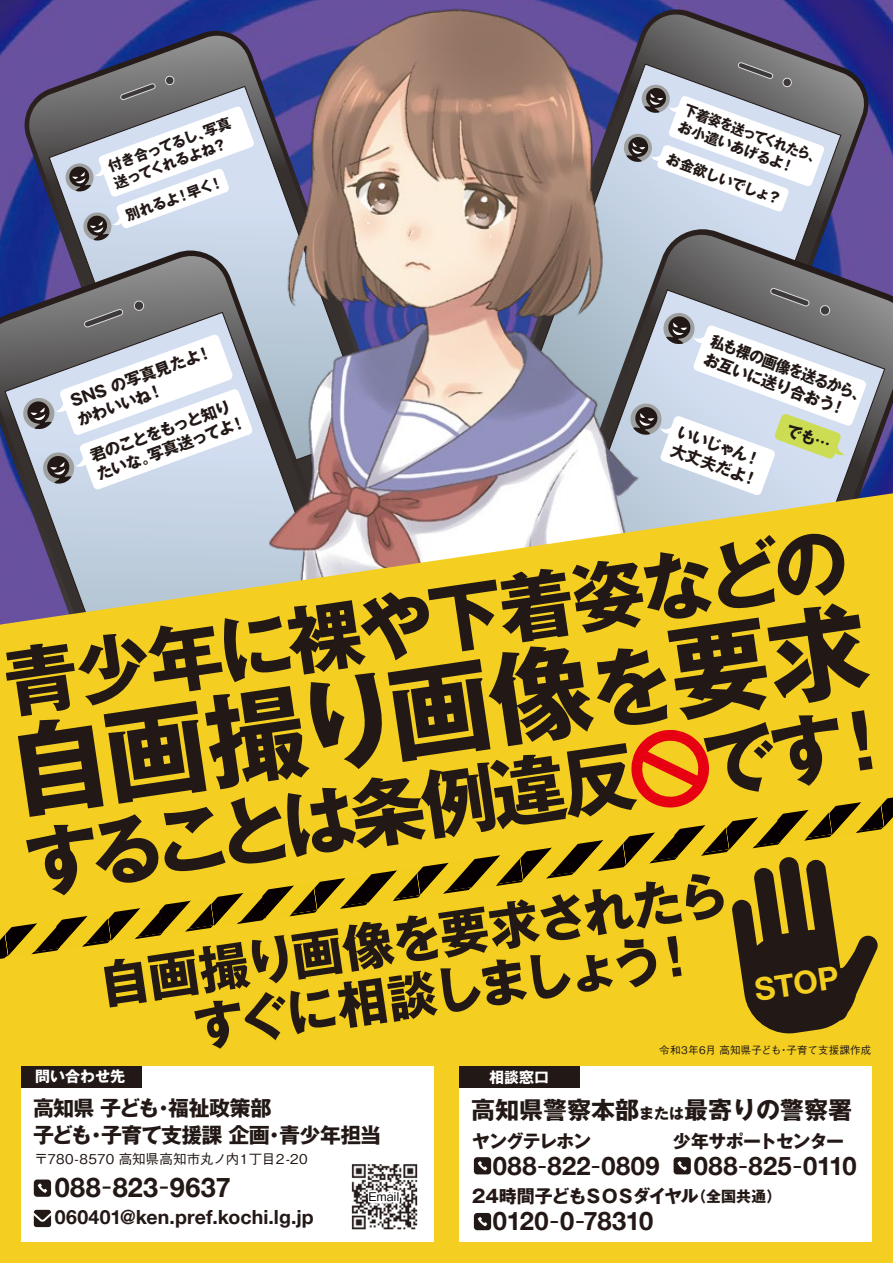
<style>
.page{position:relative;width:893px;height:1263px;background:#f4cf21}
.page>*{position:absolute;margin:0;border:0;box-sizing:border-box;transform-origin:0 0}
.t1{font:700 102px "Gothic MB101 Pro";color:#221815}
.t2{font:700 75px "Gothic MB101 Pro";color:#221815}
.t3{font:700 51px "Gothic MB101 Pro";color:#221815}
.t4{font:700 31.5px "Helvetica Neue";color:#f4cf21}
.t5{font:700 27px "Helvetica Neue";letter-spacing:.015em;color:#221815}
.t6{font:700 25.5px "Helvetica Neue";letter-spacing:.015em;color:#231815}
.t7{font:700 25.5px "Helvetica Neue";letter-spacing:-.015em;color:#231815}
.t8{font:700 24px "Gothic MB101 Pro";color:#221815}
.t9{font:700 21px/27px "Gothic MB101 Pro";letter-spacing:-.04em;color:#221815}
.t10{font:700 19.5px "Helvetica Neue";letter-spacing:.005em;color:#221815}
.t11{font:700 18px "Gothic MB101 Pro";letter-spacing:-.07em;color:#231815}
.t12{font:700 15.75px/19.6px "Gothic MB101 Pro";color:#221815}
.t13{font:700 15.75px/19.6px "Gothic MB101 Pro";color:#221815;scale:.94 1}
.t14{font:700 15px "Gothic MB101 Pro";color:#fff}
.t15{font:700 14.1px/17.7px "Gothic MB101 Pro";color:#221815}
.t16{font:700 14.1px/17.7px "Gothic MB101 Pro";color:#221815;scale:.94 1}
.t17{font:500 13.5px "Gothic BBB Pro";letter-spacing:.005em;color:#221815}
.t18{font:500 12px "Gothic BBB Pro";letter-spacing:.005em;color:#040000}
.t19{font:500 10.5px "Gothic BBB Pro";letter-spacing:.015em;color:#221815}
.s1{font-size:85.8px}
.s2{font-weight:400}
.s3{font-size:15px}
</style>
<div class="page">
<img style="left:0;top:0;width:893px;height:250px">
<svg style="left:659px;top:15px;width:209px;height:214px;background:#5a517d"></svg>
<svg style="left:659px;top:63px;width:182px;height:166px;background:#999ead"></svg>
<svg style="left:659px;top:62px;width:166px;height:150px;background:#c7cbd1"></svg>
<svg style="left:25px;top:36px;width:199px;height:214px;background:#534f83"></svg>
<svg style="left:48px;top:86px;width:176px;height:164px;background:#767b8e"></svg>
<svg style="left:64px;top:75px;width:160px;height:167px;background:#b9bcc2"></svg>
<div style="left:21px;top:1066px;width:413px;height:176px;background:#fff"></div>
<svg style="left:34px;top:1210px;width:17px;height:17px"></svg>
<svg style="left:34px;top:1179px;width:17px;height:18px"></svg>
<div style="left:21px;top:1066px;width:121px;height:21px;background:#221815"></div>
<div style="left:459px;top:1066px;width:413px;height:176px;background:#fff"></div>
<div style="left:459px;top:1066px;width:121px;height:21px;background:#221815"></div>
<svg style="left:474px;top:1157px;width:17px;height:17px"></svg>
<svg style="left:674px;top:1157px;width:17px;height:17px"></svg>
<svg style="left:474px;top:1213px;width:17px;height:17px"></svg>
<svg style="left:0;top:256px;width:224px;height:233px;background:#636582"></svg>
<svg style="left:133px;top:300px;width:11px;height:12px"></svg>
<svg style="left:83px;top:308px;width:40px;height:4px"></svg>
<svg style="left:4px;top:312px;width:220px;height:177px;background:#706f78"></svg>
<svg style="left:21px;top:334px;width:203px;height:155px;background:#cfd2d9"></svg>
<svg style="left:659px;top:235px;width:234px;height:254px;background:#65627b"></svg>
<svg style="left:867px;top:289px;width:18px;height:200px;background:#68697e"></svg>
<img style="left:224px;top:0;width:435px;height:489px">
<svg style="left:0;top:489px;width:893px;height:136px"></svg>
<svg style="left:0;top:797px;width:893px;height:162px"></svg>
<svg style="left:604px;top:729px;width:106px;height:80px"></svg>
<svg style="left:99px;top:839px;width:782px;height:195px"></svg>
<img style="left:351px;top:1164px;width:67px;height:66px">
<svg style="left:366px;top:1189px;width:31px;height:19px"></svg>
<div style="left:396px;top:1190px;width:4px;height:12px;border:3px solid #fff"></div>
<svg style="left:588px;top:288px;width:279px;height:208px;background:#bcc2c6"></svg>
<p class="t15" style="left:105px;top:157px;width:131px;rotate:-20deg">付き合ってるし、写真送ってくれるよね？</p>
<p class="t15" style="left:123px;top:206px;width:104px;rotate:-20deg">別れるよ！早く！</p>
<p class="t12" style="left:67px;top:391px;width:151px;rotate:-20deg">SNS の写真見たよ！かわいいね！</p>
<p class="t12" style="left:87px;top:445px;width:159px;rotate:-20deg">君のことをもっと知りたいな。写真送ってよ！</p>
<p class="t16" style="left:688px;top:99px;width:157px;rotate:20deg">下着姿を送ってくれたら、お小遣いあげるよ！</p>
<p class="t15" style="left:670px;top:148px;width:123px;rotate:20deg">お金欲しいでしょ？</p>
<p class="t13" style="left:715px;top:329px;width:178px;rotate:20deg">私も裸の画像を送るから、お互いに送り合おう！</p>
<p class="t12" style="left:682px;top:420px;width:93px;rotate:20deg">いいじゃん！大丈夫だよ！</p>
<h2 class="t2" style="left:-5px;top:620px;width:854px;rotate:-8deg">青少年に裸や下着姿などの</h2>
<h1 class="t1" style="left:-2px;top:687px;width:869px;rotate:-8deg">自画撮り画像<span class="s1">を</span>要求</h1>
<h2 class="t2" style="left:17px;top:800px;width:884px;rotate:-8deg">することは条例違反　です！</h2>
<h3 class="t3" style="left:94px;top:941px;width:687px;rotate:-8deg">自画撮り画像を要求されたら　</h3>
<h3 class="t3" style="left:188px;top:984px;width:512px;rotate:-8deg">すぐに相談しましょう！</h3>
<h3 class="t4" style="left:752px;top:970px;width:86px;rotate:-8deg">STOP</h3>
<p class="t19" style="left:659px;top:1042px;width:213px">令和3年6月 高知県子ども・子育て支援課作成</p>
<p class="t14" style="left:35px;top:1064px;width:91px">問い合わせ先</p>
<h3 class="t9" style="left:33px;top:1092px;width:350px">高知県 子ども・福祉政策部<br>子ども・子育て支援課 企画・青少年担当</h3>
<p class="t17" style="left:34px;top:1148px;width:275px">〒780-8570 高知県高知市丸ノ内１丁目２-20</p>
<h3 class="t5" style="left:55px;top:1170px;width:177px">088<span class="s2">-</span>823<span class="s2">-</span>9637</h3>
<p class="t10" style="left:55px;top:1205px;width:260px">060401@ken.pref.kochi.lg.jp</p>
<p class="t18" style="left:368px;top:1187px;width:32px">Email</p>
<p class="t14" style="left:489px;top:1064px;width:61px">相談窓口</p>
<h3 class="t8" style="left:471px;top:1089px;width:382px">高知県警察本部<span class="s3">または</span>最寄りの警察署</h3>
<p class="t11" style="left:472px;top:1126px;width:121px">ヤングテレホン</p>
<h3 class="t6" style="left:493px;top:1150px;width:168px">088<span class="s2">-</span>822<span class="s2">-</span>0809</h3>
<p class="t11" style="left:673px;top:1126px;width:173px">少年サポートセンター</p>
<h3 class="t6" style="left:694px;top:1150px;width:164px">088<span class="s2">-</span>825<span class="s2">-</span>0110</h3>
<p class="t11" style="left:472px;top:1181px;width:311px">24時間子どもＳＯＳダイヤル<span class="s3">（全国共通）</span></p>
<h3 class="t7" style="left:493px;top:1205px;width:162px">0120<span class="s2">-</span>0<span class="s2">-</span>78310</h3>
</div>
